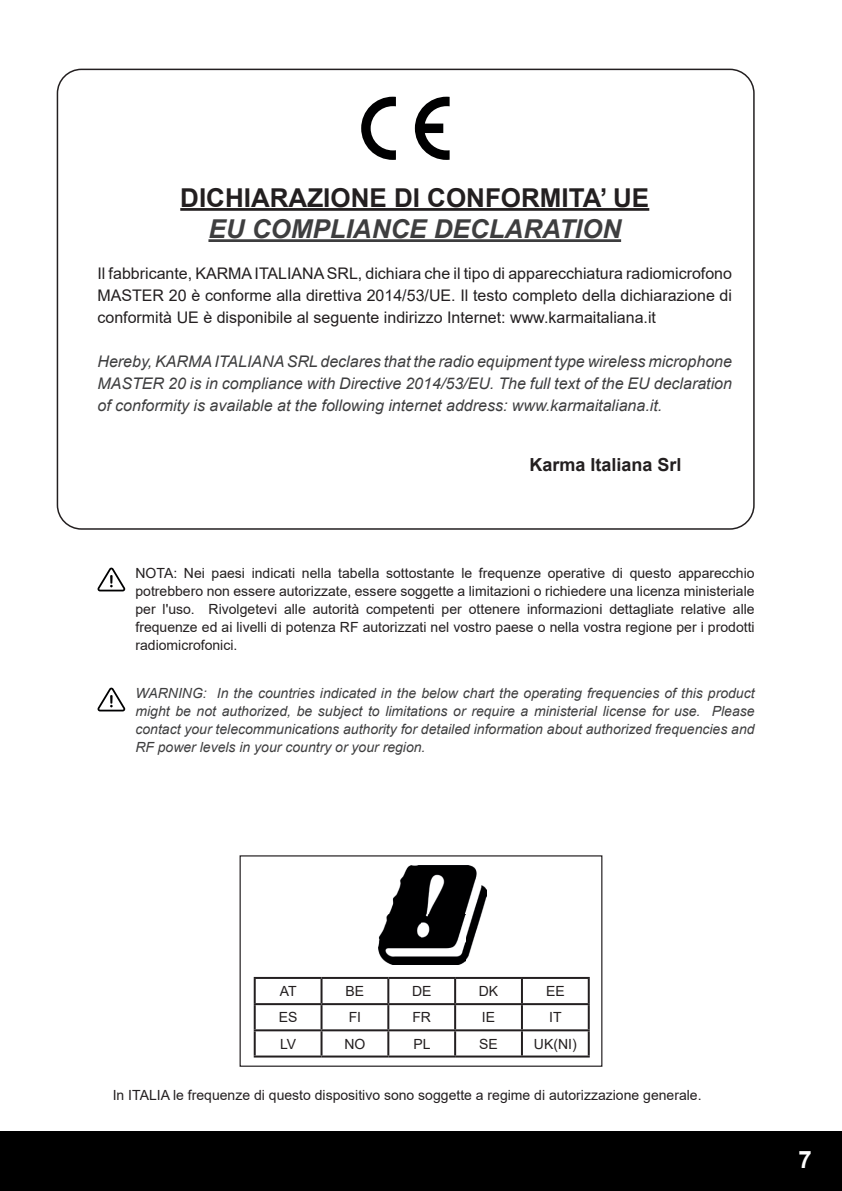
<style>
.page{position:relative;width:842px;height:1191px;background:#fff}
.page>*{position:absolute;margin:0;border:0;box-sizing:border-box;transform-origin:0 0}
.t1{font:700 26px "Arial";color:#231f20}
.t2{font:italic 700 26px "Arial";color:#3e3e3f}
.t3{font:700 24px "Arial";color:#fff}
.t4{font:700 18px "Arial";color:#231f20}
.t5{font:16px/22px "Arial";color:#231f20;text-align:justify}
.t6{font:italic 16px/22px "Arial";color:#3e3e3f;text-align:justify}
.t7{font:14px/18px "Arial";color:#231f20;text-align:justify}
.t8{font:italic 14px/18px "Arial";color:#3e3e3f;text-align:justify}
</style>
<div class="page">
<div style="left:0;top:1131px;width:842px;height:60px;background:#000"></div>
<div style="left:57px;top:69px;width:698px;height:461px;border:2px solid #231f20;border-radius:24px"></div>
<hr style="left:180px;top:208px;width:469px;height:3px;background:#231f20">
<hr style="left:208px;top:239px;width:413px;height:3px;background:#3e3e3f">
<svg style="left:97px;top:567px;width:28px;height:24px"></svg>
<svg style="left:97px;top:687px;width:28px;height:24px"></svg>
<img style="left:379px;top:865px;width:108px;height:99px">
<hr style="left:254px;top:977px;width:67px;height:2px;background:#231f20">
<hr style="left:254px;top:979px;width:2px;height:24px;background:#231f20">
<hr style="left:321px;top:977px;width:67px;height:2px;background:#231f20">
<hr style="left:320px;top:979px;width:2px;height:24px;background:#231f20">
<hr style="left:388px;top:977px;width:67px;height:2px;background:#231f20">
<hr style="left:387px;top:979px;width:2px;height:24px;background:#231f20">
<hr style="left:455px;top:977px;width:67px;height:2px;background:#231f20">
<hr style="left:454px;top:979px;width:2px;height:24px;background:#231f20">
<hr style="left:522px;top:977px;width:68px;height:2px;background:#231f20">
<hr style="left:521px;top:979px;width:2px;height:24px;background:#231f20">
<hr style="left:588px;top:979px;width:2px;height:24px;background:#231f20">
<hr style="left:254px;top:1003px;width:67px;height:2px;background:#231f20">
<hr style="left:254px;top:1005px;width:2px;height:24px;background:#231f20">
<hr style="left:321px;top:1003px;width:67px;height:2px;background:#231f20">
<hr style="left:320px;top:1005px;width:2px;height:24px;background:#231f20">
<hr style="left:388px;top:1003px;width:67px;height:2px;background:#231f20">
<hr style="left:387px;top:1005px;width:2px;height:24px;background:#231f20">
<hr style="left:455px;top:1003px;width:67px;height:2px;background:#231f20">
<hr style="left:454px;top:1005px;width:2px;height:24px;background:#231f20">
<hr style="left:522px;top:1003px;width:68px;height:2px;background:#231f20">
<hr style="left:521px;top:1005px;width:2px;height:24px;background:#231f20">
<hr style="left:588px;top:1005px;width:2px;height:24px;background:#231f20">
<hr style="left:254px;top:1029px;width:67px;height:2px;background:#231f20">
<hr style="left:254px;top:1031px;width:2px;height:24px;background:#231f20">
<hr style="left:321px;top:1029px;width:67px;height:2px;background:#231f20">
<hr style="left:320px;top:1031px;width:2px;height:24px;background:#231f20">
<hr style="left:388px;top:1029px;width:67px;height:2px;background:#231f20">
<hr style="left:387px;top:1031px;width:2px;height:24px;background:#231f20">
<hr style="left:455px;top:1029px;width:67px;height:2px;background:#231f20">
<hr style="left:454px;top:1031px;width:2px;height:24px;background:#231f20">
<hr style="left:522px;top:1029px;width:68px;height:2px;background:#231f20">
<hr style="left:521px;top:1031px;width:2px;height:24px;background:#231f20">
<hr style="left:588px;top:1031px;width:2px;height:24px;background:#231f20">
<hr style="left:254px;top:1055px;width:67px;height:2px;background:#231f20">
<hr style="left:321px;top:1055px;width:67px;height:2px;background:#231f20">
<hr style="left:388px;top:1055px;width:67px;height:2px;background:#231f20">
<hr style="left:455px;top:1055px;width:67px;height:2px;background:#231f20">
<hr style="left:522px;top:1055px;width:68px;height:2px;background:#231f20">
<div style="left:240px;top:855px;width:362px;height:211px;border:1px solid #231f20"></div>
<svg style="left:361px;top:97px;width:35px;height:63px"></svg>
<svg style="left:415px;top:97px;width:35px;height:63px"></svg>
<h1 class="t1" style="left:180px;top:179px;width:470px">DICHIARAZIONE DI CONFORMITA’ UE</h1>
<h1 class="t2" style="left:208px;top:211px;width:414px">EU COMPLIANCE DECLARATION</h1>
<p class="t5" style="left:98px;top:262px;width:636px">Il fabbricante, KARMA ITALIANA SRL, dichiara che il tipo di apparecchiatura radiomicrofono MASTER 20 è conforme alla direttiva 2014/53/UE. Il testo completo della dichiarazione di conformità UE è disponibile al seguente indirizzo Internet: www.karmaitaliana.it</p>
<p class="t6" style="left:98px;top:351px;width:636px">Hereby, KARMA ITALIANA SRL declares that the radio equipment type wireless microphone MASTER 20 is in compliance with Directive 2014/53/EU. The full text of the EU declaration of conformity is available at the following internet address: www.karmaitaliana.it.</p>
<p class="t4" style="left:530px;top:452px;width:154px">Karma Italiana Srl</p>
<p class="t7" style="left:135px;top:564px;width:621px">NOTA: Nei paesi indicati nella tabella sottostante le frequenze operative di questo apparecchio potrebbero non essere autorizzate, essere soggette a limitazioni o richiedere una licenza ministeriale per l'uso. Rivolgetevi alle autorità competenti per ottenere informazioni dettagliate relative alle frequenze ed ai livelli di potenza RF autorizzati nel vostro paese o nella vostra regione per i prodotti radiomicrofonici.</p>
<p class="t8" style="left:135px;top:684px;width:621px">WARNING: In the countries indicated in the below chart the operating frequencies of this product might be not authorized, be subject to limitations or require a ministerial license for use. Please contact your telecommunications authority for detailed information about authorized frequencies and RF power levels in your country or your region.</p>
<p class="t7" style="left:280px;top:982px;width:18px">AT</p>
<p class="t7" style="left:346px;top:982px;width:20px">BE</p>
<p class="t7" style="left:412px;top:982px;width:21px">DE</p>
<p class="t7" style="left:479px;top:982px;width:21px">DK</p>
<p class="t7" style="left:546px;top:982px;width:20px">EE</p>
<p class="t7" style="left:279px;top:1008px;width:20px">ES</p>
<p class="t7" style="left:349px;top:1008px;width:14px">FI</p>
<p class="t7" style="left:412px;top:1008px;width:20px">FR</p>
<p class="t7" style="left:482px;top:1008px;width:15px">IE</p>
<p class="t7" style="left:549px;top:1008px;width:14px">IT</p>
<p class="t7" style="left:280px;top:1034px;width:18px">LV</p>
<p class="t7" style="left:344px;top:1034px;width:22px">NO</p>
<p class="t7" style="left:413px;top:1034px;width:19px">PL</p>
<p class="t7" style="left:479px;top:1034px;width:20px">SE</p>
<p class="t7" style="left:534px;top:1034px;width:44px">UK(NI)</p>
<p class="t7" style="left:113px;top:1085px;width:590px">In ITALIA le frequenze di questo dispositivo sono soggette a regime di autorizzazione generale.</p>
<h2 class="t3" style="left:799px;top:1143px;width:15px">7</h2>
</div>
